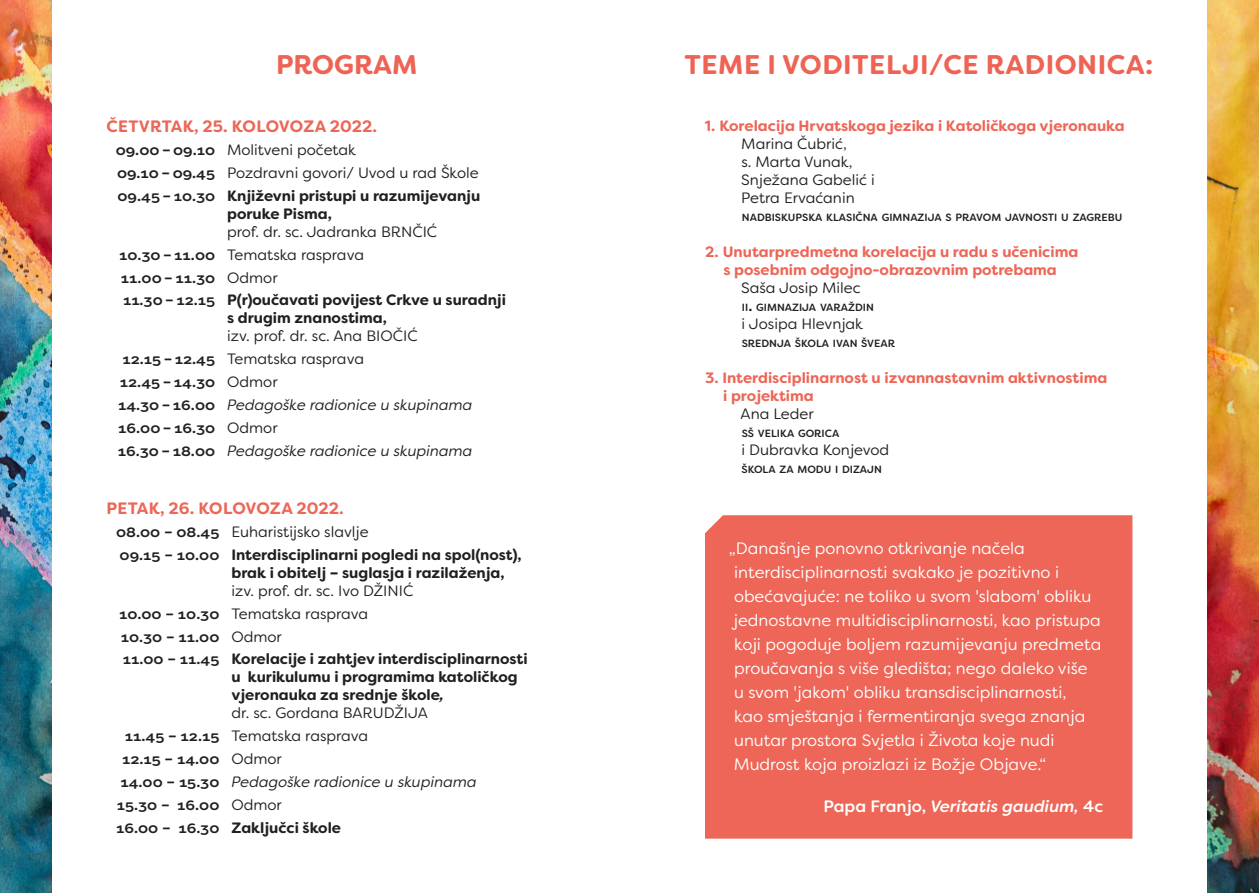
<style>
.page{position:relative;width:1259px;height:893px;background:#fff}
.page>*{position:absolute;margin:0;border:0;box-sizing:border-box;transform-origin:0 0}
.Naslov{font:700 27px "Filson Soft";letter-spacing:.02em;color:#ef6355}
.Naslov-2{font:700 27px "Filson Soft";color:#ef6355}
.Tekst{font:16.5px/24px "Filson Soft";color:#fff}
.Datum{font:700 16.5px "Filson Soft";color:#ed6657}
.Tekst-2{font:italic 500 16.5px "Filson Soft";color:#fff}
.Tekst-3{font:700 15px/18px "Filson Soft";color:#231f20}
.Tekst-4{font:15px/18px "Filson Soft";color:#231f20}
.Tekst-5{font:500 15px "Filson Soft";color:#231f20}
.Tekst-6{font:700 15px/18px "Filson Soft";color:#ed6657;text-align:center}
.Tekst-7{font:italic 15px "Filson Soft";color:#231f20}
.Tekst-8{font:500 10.5px "Filson Soft";color:#231f20}
.s1{font-weight:400}
.s2{font-style:italic}
.s3{font-size:15px}
.s4{font-style:normal}
</style>
<div class="page">
<div style="left:705px;top:515px;width:427px;height:324px;background:#ed6657"></div>
<img style="left:0;top:0;width:51px;height:893px">
<img style="left:1208px;top:0;width:51px;height:893px">
<p class="Naslov-2" style="left:276px;top:47px;width:143px">PROGRAM</p>
<p class="Datum" style="left:106px;top:116px;width:272px">ČETVRTAK, 25. KOLOVOZA 2022.</p>
<p class="Tekst-5" style="left:116px;top:140px;width:101px">09.00 – 09.10</p>
<p class="Tekst-4" style="left:227px;top:141px;width:130px">Molitveni početak</p>
<p class="Tekst-5" style="left:117px;top:163px;width:100px">09.10 – 09.45</p>
<p class="Tekst-4" style="left:227px;top:164px;width:253px">Pozdravni govori/ Uvod u rad Škole</p>
<p class="Tekst-5" style="left:118px;top:186px;width:99px">09.45 – 10.30</p>
<p class="Tekst-3" style="left:227px;top:187px;width:255px">Književni pristupi u razumijevanju poruke Pisma,<br><span class="s1">prof. dr. sc. Jadranka BRNČIĆ</span></p>
<p class="Tekst-5" style="left:119px;top:245px;width:98px">10.30 – 11.00</p>
<p class="Tekst-4" style="left:227px;top:245px;width:138px">Tematska rasprava</p>
<p class="Tekst-5" style="left:121px;top:268px;width:96px">11.00 – 11.30</p>
<p class="Tekst-4" style="left:227px;top:268px;width:52px">Odmor</p>
<p class="Tekst-5" style="left:123px;top:290px;width:94px">11.30 – 12.15</p>
<p class="Tekst-3" style="left:227px;top:291px;width:280px">P(r)oučavati povijest Crkve u suradnji s drugim znanostima,<br><span class="s1">izv. prof. dr. sc. Ana BIOČIĆ</span></p>
<p class="Tekst-5" style="left:122px;top:349px;width:94px">12.15 – 12.45</p>
<p class="Tekst-4" style="left:227px;top:350px;width:138px">Tematska rasprava</p>
<p class="Tekst-5" style="left:120px;top:372px;width:97px">12.45 – 14.30</p>
<p class="Tekst-4" style="left:227px;top:373px;width:52px">Odmor</p>
<p class="Tekst-5" style="left:118px;top:395px;width:99px">14.30 – 16.00</p>
<p class="Tekst-7" style="left:227px;top:395px;width:247px">Pedagoške radionice u skupinama</p>
<p class="Tekst-5" style="left:118px;top:418px;width:98px">16.00 – 16.30</p>
<p class="Tekst-4" style="left:227px;top:418px;width:52px">Odmor</p>
<p class="Tekst-5" style="left:118px;top:441px;width:99px">16.30 – 18.00</p>
<p class="Tekst-7" style="left:227px;top:441px;width:247px">Pedagoške radionice u skupinama</p>
<p class="Datum" style="left:106px;top:498px;width:239px">PETAK, 26. KOLOVOZA 2022.</p>
<p class="Tekst-5" style="left:116px;top:522px;width:105px">08.00 – 08.45</p>
<p class="Tekst-4" style="left:231px;top:523px;width:139px">Euharistijsko slavlje</p>
<p class="Tekst-5" style="left:120px;top:545px;width:101px">09.15 – 10.00</p>
<p class="Tekst-3" style="left:231px;top:546px;width:292px">Interdisciplinarni pogledi na spol(nost), brak i obitelj – suglasja i razilaženja, <span class="s1">izv. prof. dr. sc. Ivo DŽINIĆ</span></p>
<p class="Tekst-5" style="left:119px;top:604px;width:102px">10.00 – 10.30</p>
<p class="Tekst-4" style="left:231px;top:604px;width:138px">Tematska rasprava</p>
<p class="Tekst-5" style="left:121px;top:627px;width:100px">10.30 – 11.00</p>
<p class="Tekst-4" style="left:231px;top:627px;width:52px">Odmor</p>
<p class="Tekst-5" style="left:123px;top:649px;width:98px">11.00 – 11.45</p>
<p class="Tekst-3" style="left:231px;top:650px;width:298px">Korelacije i zahtjev interdisciplinarnosti u kurikulumu i programima katoličkog vjeronauka za srednje škole<span class="s2">,<br></span><span class="s1">dr. sc. Gordana BARUDŽIJA</span></p>
<p class="Tekst-5" style="left:125px;top:726px;width:96px">11.45 – 12.15</p>
<p class="Tekst-4" style="left:231px;top:727px;width:138px">Tematska rasprava</p>
<p class="Tekst-5" style="left:122px;top:749px;width:99px">12.15 – 14.00</p>
<p class="Tekst-4" style="left:231px;top:750px;width:52px">Odmor</p>
<p class="Tekst-5" style="left:120px;top:772px;width:101px">14.00 – 15.30</p>
<p class="Tekst-7" style="left:231px;top:772px;width:247px">Pedagoške radionice u skupinama</p>
<p class="Tekst-5" style="left:117px;top:795px;width:104px">15.30 – 16.00</p>
<p class="Tekst-4" style="left:231px;top:795px;width:52px">Odmor</p>
<p class="Tekst-5" style="left:116px;top:818px;width:105px">16.00 – 16.30</p>
<p class="Tekst-3" style="left:231px;top:818px;width:111px">Zaključci škole</p>
<p class="Naslov" style="left:684px;top:47px;width:470px">TEME I VODITELJI/CE RADIONICA:</p>
<p class="Tekst-6" style="left:705px;top:116px;width:421px">1. Korelacija Hrvatskoga jezika i Katoličkoga vjeronauka</p>
<p class="Tekst-4" style="left:741px;top:134px;width:135px">Marina Čubrić,<br>s. Marta Vunak,<br>Snježana Gabelić i<br>Petra Ervaćanin</p>
<p class="Tekst-8" style="left:742px;top:210px;width:382px">NADBISKUPSKA KLASIČNA GIMNAZIJA S PRAVOM JAVNOSTI U ZAGREBU</p>
<p class="Tekst-6" style="left:705px;top:242px;width:375px">2. Unutarpredmetna korelacija u radu s učenicima s posebnim odgojno-obrazovnim potrebama</p>
<p class="Tekst-4" style="left:741px;top:278px;width:121px">Saša Josip Milec</p>
<p class="Tekst-8" style="left:742px;top:300px;width:133px">II<span class="s3">.</span> GIMNAZIJA VARAŽDIN</p>
<p class="Tekst-4" style="left:741px;top:314px;width:123px">i Josipa Hlevnjak</p>
<p class="Tekst-8" style="left:741px;top:336px;width:155px">SREDNJA ŠKOLA IVAN ŠVEAR</p>
<p class="Tekst-6" style="left:723px;top:368px;width:385px;text-align:left;text-indent:-18px">3. Interdisciplinarnost u izvannastavnim aktivnostima i projektima</p>
<p class="Tekst-4" style="left:740px;top:404px;width:75px">Ana Leder</p>
<p class="Tekst-8" style="left:741px;top:426px;width:99px">SŠ VELIKA GORICA</p>
<p class="Tekst-4" style="left:741px;top:440px;width:149px">i Dubravka Konjevod</p>
<p class="Tekst-8" style="left:741px;top:462px;width:142px">ŠKOLA ZA MODU I DIZAJN</p>
<p class="Tekst" style="left:729px;top:536px;width:374px">„Današnje ponovno otkrivanje načela interdisciplinarnosti svakako je pozitivno i obećavajuće: ne toliko u svom 'slabom' obliku jednostavne multidisciplinarnosti, kao pristupa koji pogoduje boljem razumijevanju predmeta proučavanja s više gledišta; nego daleko više<br>u svom 'jakom' obliku transdisciplinarnosti,<br>kao smještanja i fermentiranja svega znanja unutar prostora Svjetla i Života koje nudi Mudrost koja proizlazi iz Božje Objave.“</p>
<p class="Tekst-2" style="left:823px;top:795px;width:281px"><span class="s4">Papa Franjo,</span> Veritatis gaudium, <span class="s4">4c</span></p>
</div>
